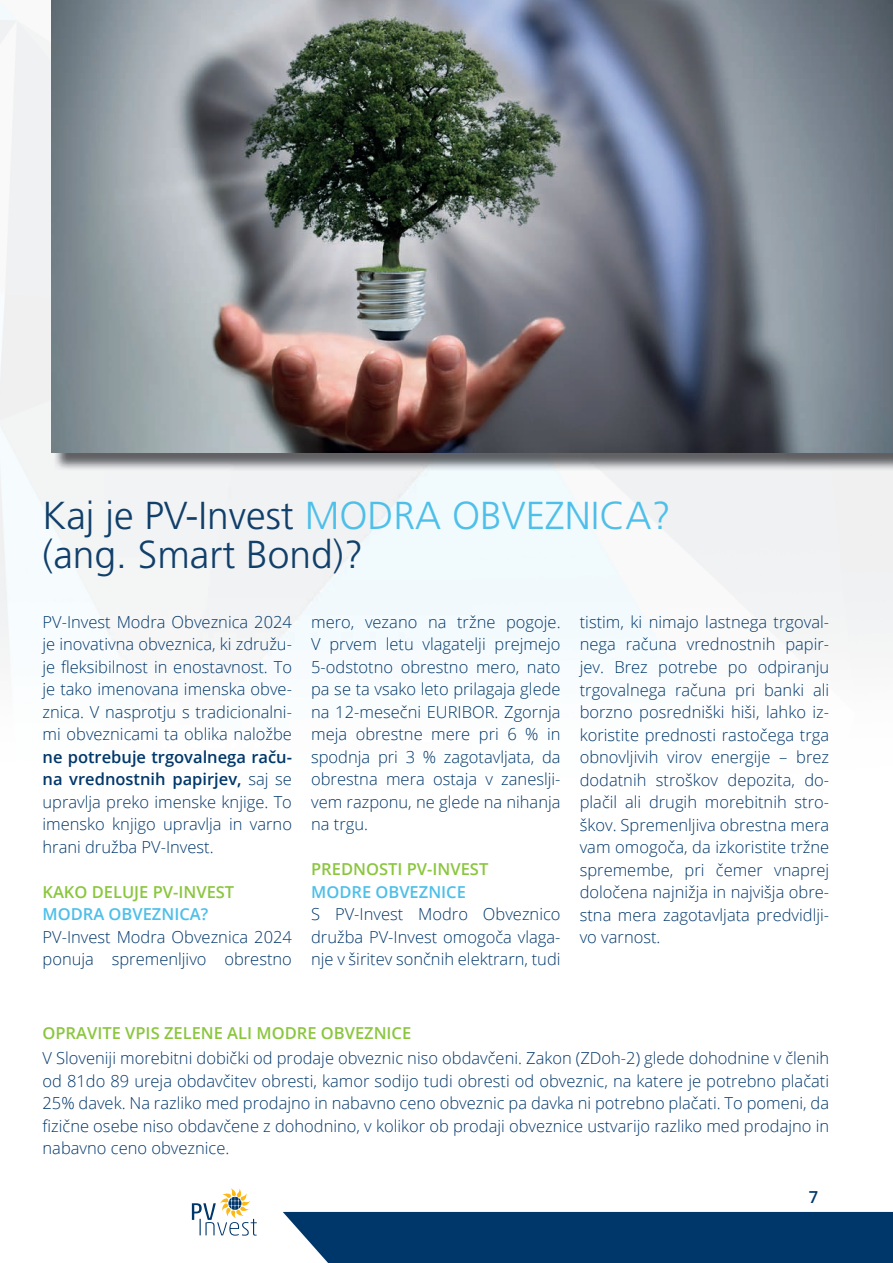
<style>
.page{position:relative;width:893px;height:1263px;background:#fff}
.page>*{position:absolute;margin:0;border:0;box-sizing:border-box;transform-origin:0 0}
.t1{font:300 39px/39px "Frutiger LT Pro";color:#103f6a}
.t2{font:300 16.5px/22.5px "Open Sans";color:#00376b;text-align:justify}
.t3{font:600 16.5px "Open Sans";color:#8bc63e}
.t4{font:600 16.5px "Open Sans";color:#4dbfe9}
.t5{font:600 16.5px "Open Sans";color:#00376b}
.s1{color:#4dbfe9}
.s2{font-weight:600}
</style>
<div class="page">
<svg style="left:192px;top:1188px;width:65px;height:47px"></svg>
<div style="left:283px;top:1212px;width:610px;height:51px;background:#00376b"></div>
<img style="left:53px;top:452px;width:840px;height:19px">
<img style="left:51px;top:0;width:842px;height:452px">
<h1 class="t1" style="left:43px;top:496px;width:630px">Kaj je PV-Invest <span class="s1">MODRA OBVEZNICA? </span>(ang. Smart Bond)?</h1>
<p class="t2" style="left:43px;top:610px;width:251px">PV-Invest Modra Obveznica 2024 je inovativna obveznica, ki združu&shy;je fleksibilnost in enostavnost. To je tako imenovana imenska obve&shy;znica. V nasprotju s tradicionalni&shy;mi obveznicami ta oblika naložbe</p>
<p class="t2" style="left:43px;top:745px;width:251px"><span class="s2">ne potrebuje trgovalnega raču&shy;na vrednostnih papirjev,</span> saj se upravlja preko imenske knjige. To imensko knjigo upravlja in varno hrani družba PV-Invest.</p>
<p class="t3" style="left:43px;top:880px;width:193px">KAKO DELUJE PV-INVEST</p>
<p class="t4" style="left:43px;top:903px;width:167px">MODRA OBVEZNICA?</p>
<p class="t2" style="left:43px;top:925px;width:251px">PV-Invest Modra Obveznica 2024 ponuja spremenljivo obrestno</p>
<p class="t2" style="left:311px;top:610px;width:251px">mero, vezano na tržne pogoje.<br>V prvem letu vlagatelji prejmejo 5-odstotno obrestno mero, nato pa se ta vsako leto prilagaja glede na 12-mesečni EURIBOR. Zgornja meja obrestne mere pri 6 % in spodnja pri 3 % zagotavljata, da obrestna mera ostaja v zaneslji&shy;vem razponu, ne glede na nihanja na trgu.</p>
<p class="t3" style="left:311px;top:858px;width:179px">PREDNOSTI PV-INVEST</p>
<p class="t4" style="left:311px;top:880px;width:156px">MODRE OBVEZNICE</p>
<p class="t2" style="left:311px;top:902px;width:251px">S PV-Invest Modro Obveznico družba PV-Invest omogoča vlaga&shy;nje v širitev sončnih elektrarn, tudi</p>
<p class="t2" style="left:580px;top:610px;width:251px">tistim, ki nimajo lastnega trgoval&shy;nega računa vrednostnih papir&shy;jev. Brez potrebe po odpiranju trgovalnega računa pri banki ali borzno posredniški hiši, lahko iz&shy;koristite prednosti rastočega trga obnovljivih virov energije – brez dodatnih stroškov depozita, do&shy;plačil ali drugih morebitnih stro&shy;škov. Spremenljiva obrestna mera vam omogoča, da izkoristite tržne spremembe, pri čemer vnaprej določena najnižja in najvišja obre&shy;stna mera zagotavljata predvidlji&shy;vo varnost.</p>
<p class="t3" style="left:43px;top:1022px;width:370px">OPRAVITE VPIS ZELENE ALI MODRE OBVEZNICE</p>
<p class="t2" style="left:43px;top:1046px;width:788px">V Sloveniji morebitni dobički od prodaje obveznic niso obdavčeni. Zakon (ZDoh-2) glede dohodnine v členih od 81do 89 ureja obdavčitev obresti, kamor sodijo tudi obresti od obveznic, na katere je potrebno plačati 25% davek. Na razliko med prodajno in nabavno ceno obveznic pa davka ni potrebno plačati. To pomeni, da fizične osebe niso obdavčene z dohodnino, v kolikor ob prodaji obveznice ustvarijo razliko med prodajno in nabavno ceno obveznice.</p>
<p class="t5" style="left:809px;top:1186px;width:11px">7</p>
</div>
